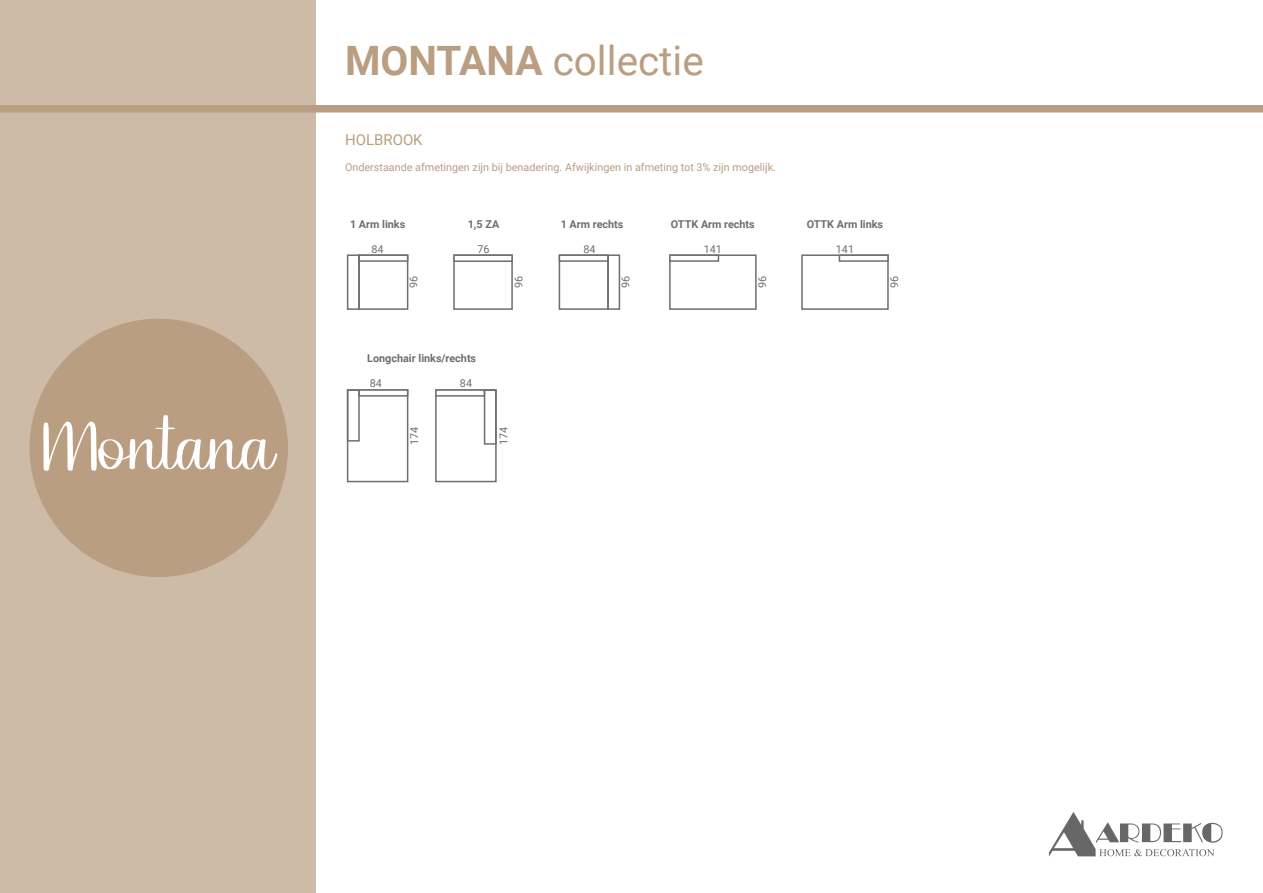
<style>
.page{position:relative;width:1263px;height:893px;background:#fff}
.page>*{position:absolute;margin:0;border:0;box-sizing:border-box;transform-origin:0 0}
.t1{font:63.75px "Barbie";color:#fff}
.t2{font:40.5px "Roboto";color:#ba9e81}
.t3{font:15px "Roboto";color:#ba9e81}
.t4{font:10.8px "Roboto";color:#ba9e81}
.t5{font:700 10.8px "Roboto";color:#6d6e71}
.t6{font:10.8px "Roboto";color:#6d6e71}
.s1{font-weight:700}
</style>
<div class="page">
<div style="left:0;top:0;width:315px;height:893px;background:#cebba7"></div>
<div style="left:30px;top:319px;width:258px;height:258px;background:#ba9e81;border-radius:50%"></div>
<div style="left:0;top:105px;width:1263px;height:8px;background:#ba9e81"></div>
<svg style="left:1049px;top:812px;width:173px;height:45px"></svg>
<div style="left:453px;top:254px;width:60px;height:56px;border:2px solid #6d6e71"></div>
<div style="left:358px;top:254px;width:50px;height:56px;border:2px solid #6d6e71"></div>
<div style="left:669px;top:254px;width:88px;height:56px;border:2px solid #6d6e71"></div>
<div style="left:801px;top:254px;width:88px;height:56px;border:2px solid #6d6e71"></div>
<div style="left:559px;top:254px;width:50px;height:56px;border:2px solid #6d6e71"></div>
<svg style="left:453px;top:254px;width:60px;height:8px"></svg>
<svg style="left:360px;top:254px;width:48px;height:8px"></svg>
<svg style="left:669px;top:254px;width:50px;height:8px"></svg>
<svg style="left:839px;top:254px;width:50px;height:8px"></svg>
<svg style="left:559px;top:254px;width:48px;height:8px"></svg>
<div style="left:347px;top:254px;width:13px;height:56px;border:2px solid #6d6e71"></div>
<div style="left:607px;top:254px;width:13px;height:56px;border:2px solid #6d6e71"></div>
<div style="left:347px;top:389px;width:61px;height:93px;border:2px solid #6d6e71"></div>
<div style="left:435px;top:389px;width:62px;height:93px;border:2px solid #6d6e71"></div>
<svg style="left:360px;top:389px;width:48px;height:8px"></svg>
<svg style="left:435px;top:389px;width:49px;height:8px"></svg>
<div style="left:347px;top:389px;width:13px;height:53px;border:2px solid #6d6e71"></div>
<div style="left:484px;top:389px;width:13px;height:56px;border:2px solid #6d6e71"></div>
<h1 class="t1" style="left:42px;top:413px;width:235px">Montana</h1>
<h2 class="t2" style="left:345px;top:32px;width:360px"><span class="s1">MONTANA</span> collectie</h2>
<h3 class="t3" style="left:345px;top:129px;width:79px">HOLBROOK</h3>
<p class="t4" style="left:345px;top:160px;width:432px">Onderstaande afmetingen zijn bij benadering. Afwijkingen in afmeting tot 3% zijn mogelijk.</p>
<p class="t5" style="left:350px;top:216px;width:57px">1 Arm links</p>
<p class="t5" style="left:468px;top:216px;width:33px">1,5 ZA</p>
<p class="t5" style="left:561px;top:216px;width:64px">1 Arm rechts</p>
<p class="t5" style="left:671px;top:216px;width:85px">OTTK Arm rechts</p>
<p class="t5" style="left:807px;top:216px;width:78px">OTTK Arm links</p>
<p class="t6" style="left:372px;top:241px;width:14px">84</p>
<p class="t6" style="left:477px;top:241px;width:14px">76</p>
<p class="t6" style="left:583px;top:241px;width:14px">84</p>
<p class="t6" style="left:704px;top:241px;width:20px">141</p>
<p class="t6" style="left:836px;top:241px;width:20px">141</p>
<p class="t6" style="left:406px;top:288px;width:14px;rotate:-90deg">96</p>
<p class="t6" style="left:511px;top:288px;width:14px;rotate:-90deg">96</p>
<p class="t6" style="left:618px;top:288px;width:14px;rotate:-90deg">96</p>
<p class="t6" style="left:755px;top:288px;width:14px;rotate:-90deg">96</p>
<p class="t6" style="left:887px;top:288px;width:14px;rotate:-90deg">96</p>
<p class="t5" style="left:367px;top:351px;width:110px">Longchair links/rechts</p>
<p class="t6" style="left:370px;top:376px;width:14px">84</p>
<p class="t6" style="left:460px;top:376px;width:14px">84</p>
<p class="t6" style="left:407px;top:445px;width:20px;rotate:-90deg">174</p>
<p class="t6" style="left:496px;top:445px;width:20px;rotate:-90deg">174</p>
</div>
